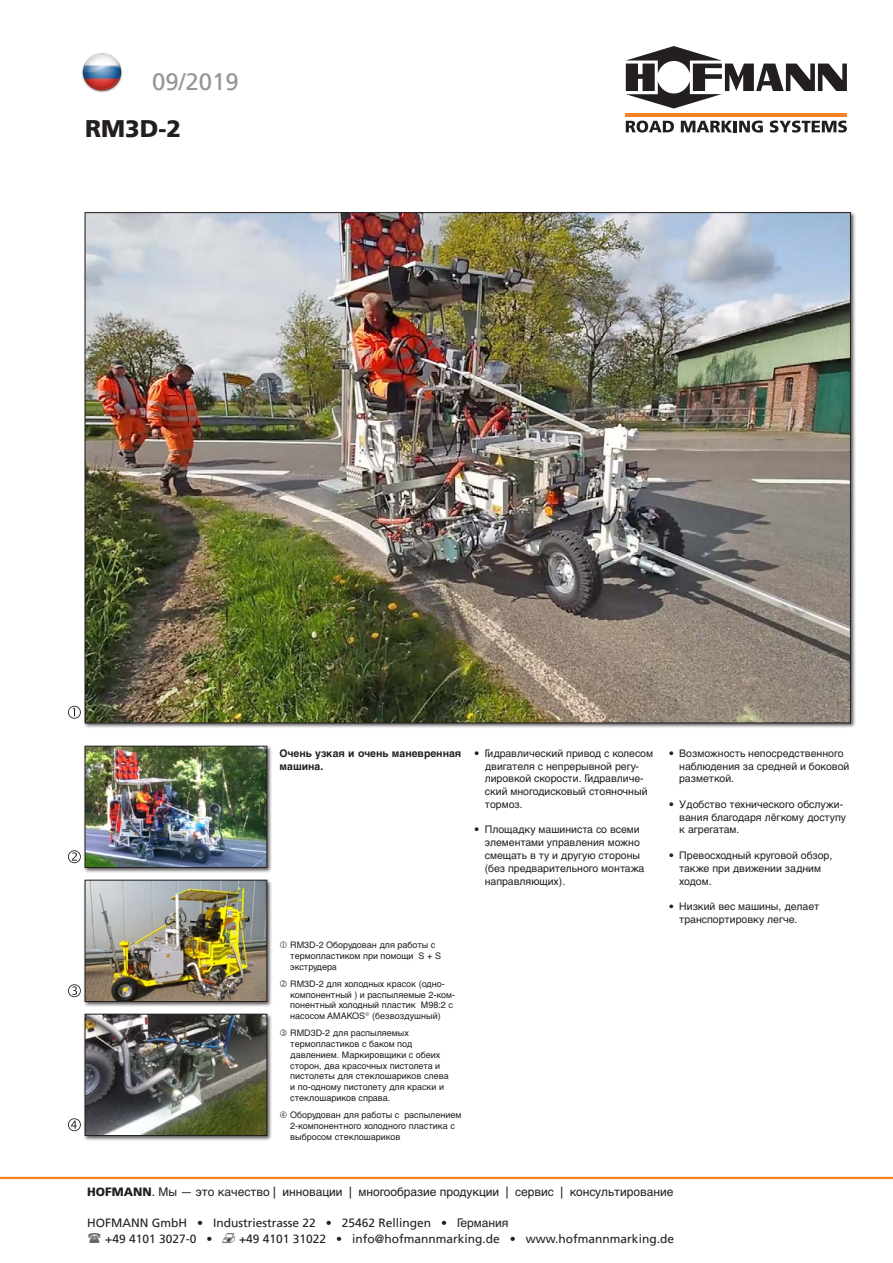
<style>
.page{position:relative;width:893px;height:1263px;background:#fff}
.page>*{position:absolute;margin:0;border:0;box-sizing:border-box;transform-origin:0 0}
.t1{font:24px "Frutiger";color:#939598}
.t2{font:900 24px "Frutiger";color:#231f20}
.t3{font:12px "Frutiger";color:#231f20}
.t4{font:12px "Helvetica Cyr Upright";color:#231f20}
.Sprechpunkte{font:10.5px/12.8px "Helvetica Cyr Upright";color:#231f20}
.Bildsub{font:700 10.5px/12.8px "Helvetica Cyr";color:#231f20}
.t5{font:9px/10.8px "Helvetica Cyr Upright";color:#231f20}
.s1{font-family:"Frutiger"}
.s2{font-family:"Frutiger";font-weight:900}
.s3{font-family:"Helvetica Cyr Upright"}
.s4{font-family:"Mar Vo Sym";font-size:13.5px}
</style>
<div class="page">
<hr style="left:626px;top:113px;width:221px;height:3px;background:#f58220">
<svg style="left:626px;top:46px;width:221px;height:63px"></svg>
<svg style="left:626px;top:121px;width:48px;height:12px"></svg>
<svg style="left:681px;top:121px;width:82px;height:12px"></svg>
<svg style="left:770px;top:121px;width:77px;height:12px"></svg>
<img style="left:82px;top:53px;width:41px;height:40px">
<hr style="left:0;top:1177px;width:893px;height:2px;background:#f58220">
<div style="left:84px;top:1013px;width:189px;height:128px;background:#231f20;opacity:.75"></div>
<img style="left:87px;top:1016px;width:178px;height:118px">
<div style="left:85px;top:1014px;width:182px;height:122px;border:1px solid #231f20"></div>
<svg style="left:68px;top:706px;width:13px;height:13px"></svg>
<svg style="left:68px;top:1118px;width:13px;height:13px"></svg>
<svg style="left:68px;top:984px;width:13px;height:13px"></svg>
<svg style="left:68px;top:850px;width:13px;height:13px"></svg>
<div style="left:84px;top:879px;width:189px;height:128px;background:#231f20;opacity:.75"></div>
<img style="left:87px;top:882px;width:178px;height:118px">
<div style="left:85px;top:880px;width:182px;height:122px;border:1px solid #231f20"></div>
<div style="left:84px;top:745px;width:189px;height:128px;background:#231f20;opacity:.75"></div>
<img style="left:87px;top:748px;width:178px;height:118px">
<div style="left:85px;top:746px;width:182px;height:122px;border:1px solid #231f20"></div>
<img style="left:87px;top:214px;width:762px;height:507px">
<p class="t1" style="left:152px;top:67px;width:88px">09/2019</p>
<p class="t2" style="left:85px;top:114px;width:98px">RM3D-2</p>
<p class="Bildsub" style="left:280px;top:747px;width:183px">Очень узкая и очень маневренная машина.</p>
<p class="Sprechpunkte" style="left:485px;top:747px;width:170px;text-indent:-11px">• Гидравлический привод с колесом двигателя с непрерывной регу&shy;лировкой скорости. Гидравличе&shy;ский многодисковый стояночный тормоз.</p>
<p class="Sprechpunkte" style="left:485px;top:823px;width:161px;text-indent:-11px">• Площадку машиниста со всеми элементами управления можно смещать в ту и другую стороны (без предварительного монтажа направляющих).</p>
<p class="t5" style="left:290px;top:939px;width:152px">RM3D-2 Оборудован для работы с термопластиком при помощи S + S экструдера</p>
<p class="t5" style="left:290px;top:978px;width:166px">RM3D-2 для холодных красок (одно&shy;компонентный ) и распыляемые 2-ком&shy;понентный холодный пластик M98:2 с насосом AMAKOS® (безвоздушный)</p>
<p class="t5" style="left:290px;top:1028px;width:160px">RMD3D-2 для распыляемых термопластиков с баком под давлением. Маркировщики с обеих сторон, два красочных пистолета и пистолеты для стеклошариков слева и по-одному пистолету для краски и стеклошариков справа.</p>
<p class="t5" style="left:290px;top:1110px;width:173px">Оборудован для работы с распылением<br>2-компонентного холодного пластика с выбросом стеклошариков</p>
<p class="Sprechpunkte" style="left:679px;top:747px;width:172px;text-indent:-11px">• Возможность непосредственного наблюдения за средней и боковой разметкой.</p>
<p class="Sprechpunkte" style="left:679px;top:798px;width:168px;text-indent:-11px">• Удобство технического обслужи&shy;вания благодаря лёгкому доступу к агрегатам.</p>
<p class="Sprechpunkte" style="left:679px;top:849px;width:155px;text-indent:-11px">• Превосходный круговой обзор, также при движении задним ходом.</p>
<p class="Sprechpunkte" style="left:679px;top:900px;width:142px;text-indent:-11px"><span class="s1">•</span> Низкий вес машины, делает транспортировку легче.</p>
<p class="t4" style="left:87px;top:1185px;width:588px"><span class="s2">HOFMANN</span><span class="s1">.</span> Мы — это качество | инновации | многообразие продукции | сервис | консультирование</p>
<p class="t3" style="left:87px;top:1215px;width:423px">HOFMANN GmbH • Industriestrasse 22 • 25462 Rellingen • <span class="s3">Германия</span></p>
<p class="t3" style="left:105px;top:1231px;width:570px">+49 4101 3027-0 • <span class="s4">v</span> +49 4101 31022 • info@hofmannmarking.de • www.hofmannmarking.de</p>
</div>
